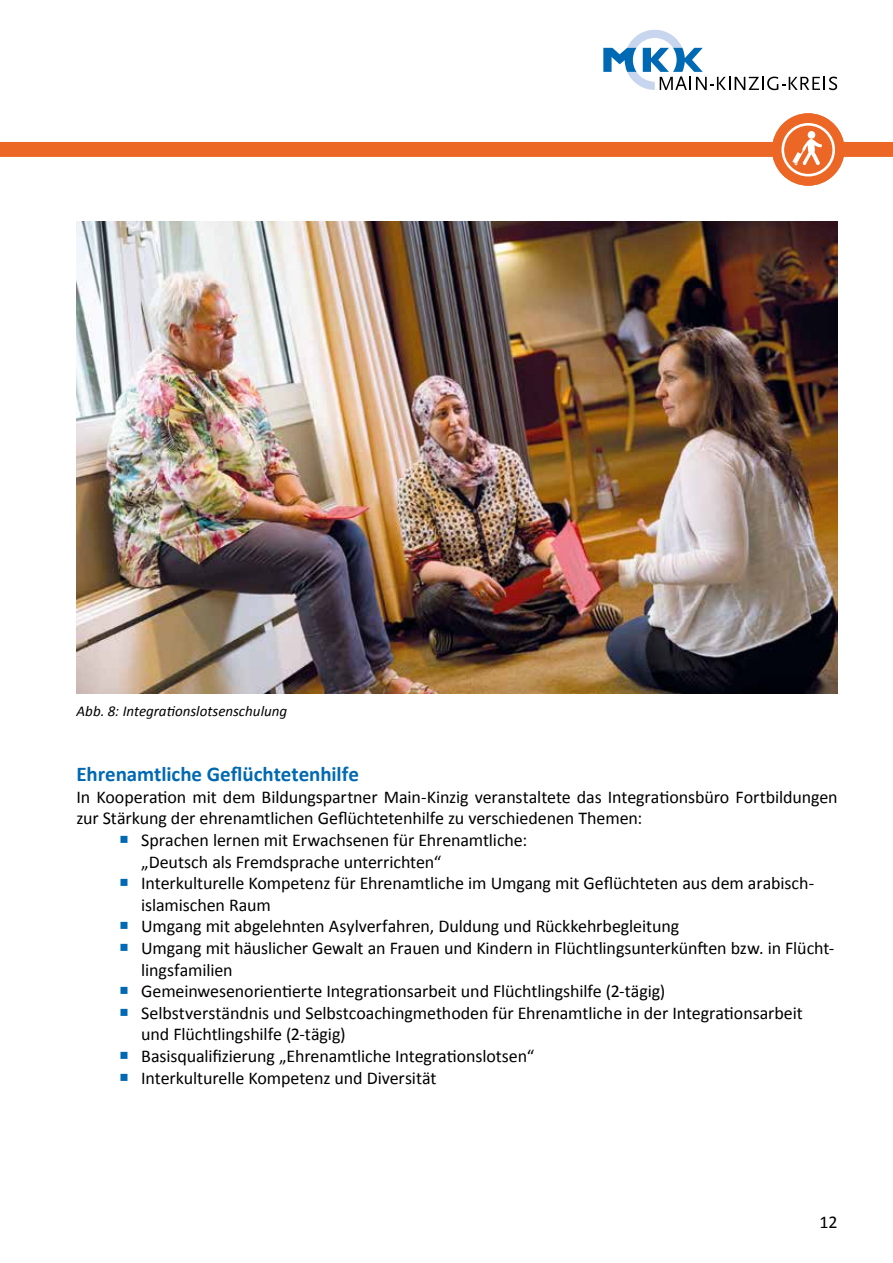
<style>
.page{position:relative;width:893px;height:1263px;background:#fff}
.page>*{position:absolute;margin:0;border:0;box-sizing:border-box;transform-origin:0 0}
.t1{font:700 21px "Calibri";letter-spacing:-.005em;color:#0069b4}
.t2{font:18px/21.6px "Calibri";letter-spacing:-.005em;color:#000}
.t3{font:italic 15px "Calibri";color:#000}
.s1{color:#0069b4}
</style>
<div class="page">
<svg style="left:603px;top:30px;width:235px;height:61px"></svg>
<svg style="left:0;top:113px;width:893px;height:73px"></svg>
<img style="left:77px;top:221px;width:761px;height:472px">
<p class="t3" style="left:77px;top:701px;width:212px">Abb. 8: Integrationslotsenschulung</p>
<p class="t1" style="left:77px;top:761px;width:284px">Ehrenamtliche Geflüchtetenhilfe</p>
<p class="t2" style="left:77px;top:785px;width:763px">In Kooperation mit dem Bildungspartner Main-Kinzig veranstaltete das Integrationsbüro Fortbildungen zur Stärkung der ehrenamtlichen Geflüchtetenhilfe zu verschiedenen Themen:</p>
<p class="t2" style="left:141px;top:828px;width:387px;text-indent:-22px"><span class="s1">○</span> Sprachen lernen mit Erwachsenen für Ehrenamtliche: „Deutsch als Fremdsprache unterrichten“</p>
<p class="t2" style="left:141px;top:871px;width:675px;text-indent:-22px"><span class="s1">○</span> Interkulturelle Kompetenz für Ehrenamtliche im Umgang mit Geflüchteten aus dem arabisch&shy;islamischen Raum</p>
<p class="t2" style="left:119px;top:915px;width:562px"><span class="s1">○</span> Umgang mit abgelehnten Asylverfahren, Duldung und Rückkehrbegleitung</p>
<p class="t2" style="left:141px;top:936px;width:695px;text-indent:-22px"><span class="s1">○</span> Umgang mit häuslicher Gewalt an Frauen und Kindern in Flüchtlingsunterkünften bzw. in Flücht&shy;lingsfamilien</p>
<p class="t2" style="left:119px;top:979px;width:548px"><span class="s1">○</span> Gemeinwesenorientierte Integrationsarbeit und Flüchtlingshilfe (2-tägig)</p>
<p class="t2" style="left:141px;top:1001px;width:663px;text-indent:-22px"><span class="s1">○</span> Selbstverständnis und Selbstcoachingmethoden für Ehrenamtliche in der Integrationsarbeit und Flüchtlingshilfe (2-tägig)</p>
<p class="t2" style="left:119px;top:1044px;width:417px"><span class="s1">○</span> Basisqualifizierung „Ehrenamtliche Integrationslotsen“</p>
<p class="t2" style="left:119px;top:1066px;width:319px"><span class="s1">○</span> Interkulturelle Kompetenz und Diversität</p>
<p class="t2" style="left:819px;top:1210px;width:20px">12</p>
</div>
